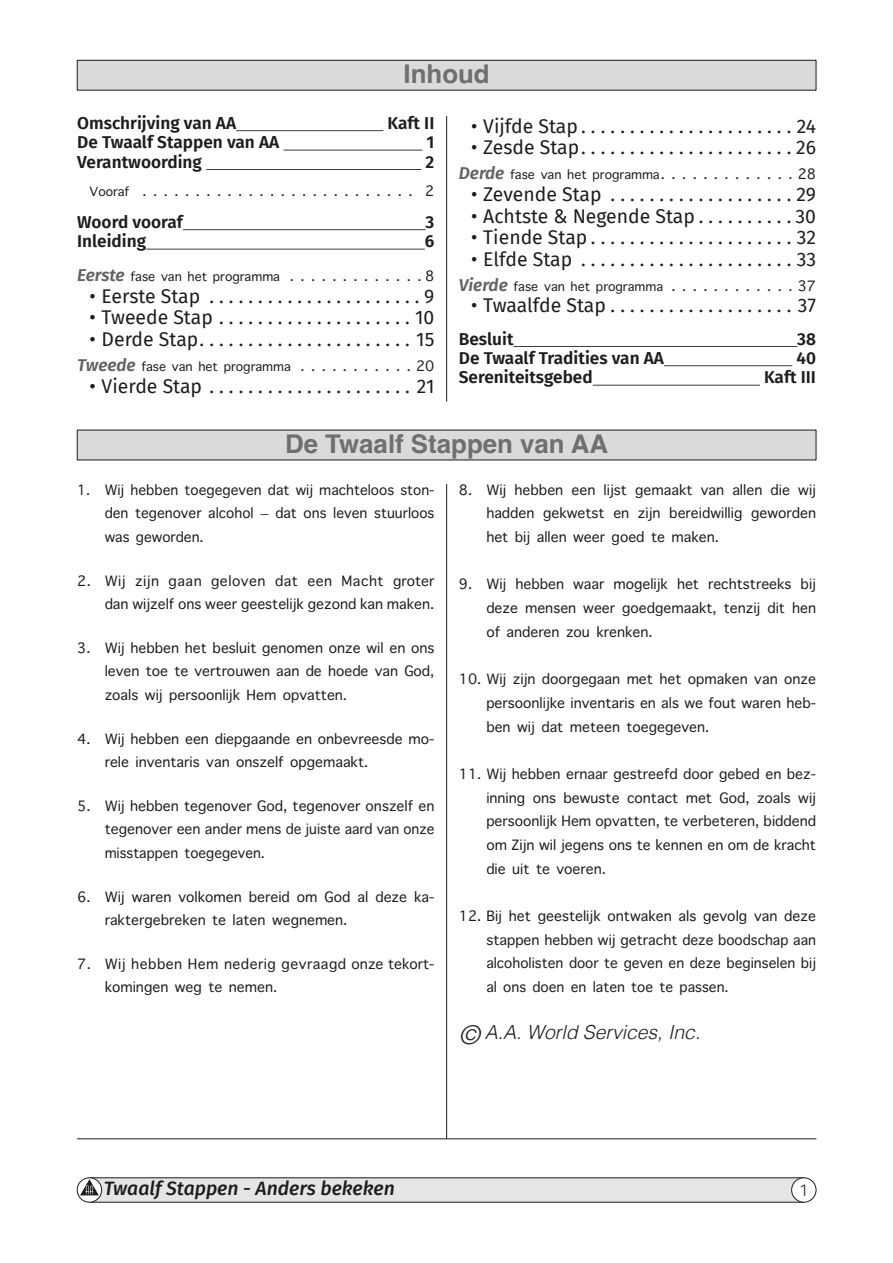
<style>
.page{position:relative;width:893px;height:1263px;background:#fff}
.page>*{position:absolute;margin:0;border:0;box-sizing:border-box;transform-origin:0 0}
.t1{font:700 25.8px "Helvetica";color:#6f6f6e}
.t2{font:19.35px "Fira Sans";color:#1d1d1b}
.t3{font:19.35px "Apple Symbols";color:#1d1d1b}
.t4{font:italic 500 19.35px "Fira Sans";color:#1d1d1b}
.t5{font:italic 300 19.35px "Helvetica";color:#1d1d1b}
.t6{font:600 17.25px "Fira Sans";color:#1d1d1b}
.t7{font:italic 600 17.25px "Fira Sans";color:#636362}
.t8{font:300 17.25px "Fira Sans";color:#1d1d1b}
.s1{color:#1d1d1b}
.s2{font-size:25.8px}
</style>
<div class="page">
<div style="left:89px;top:1177px;width:715px;height:26px;background:#e5e5e5"></div>
<svg style="left:77px;top:1177px;width:25px;height:26px"></svg>
<svg style="left:80px;top:1179px;width:19px;height:16px"></svg>
<div style="left:791px;top:1177px;width:25px;height:26px;background:#fff;border:1px solid #1d1d1b;border-radius:50%"></div>
<svg style="left:446px;top:116px;width:1px;height:1022px"></svg>
<div style="left:77px;top:60px;width:739px;height:30px;background:#dadada;border:1px solid #1d1d1b"></div>
<hr style="left:236px;top:130px;width:147px;height:1px;background:#1d1d1b;border-radius:50%">
<hr style="left:283px;top:150px;width:139px;height:1px;background:#1d1d1b;border-radius:50%">
<hr style="left:206px;top:169px;width:215px;height:1px;background:#1d1d1b;border-radius:50%">
<hr style="left:183px;top:229px;width:242px;height:1px;background:#1d1d1b;border-radius:50%">
<hr style="left:146px;top:249px;width:279px;height:1px;background:#1d1d1b;border-radius:50%">
<hr style="left:513px;top:346px;width:284px;height:1px;background:#1d1d1b;border-radius:50%">
<hr style="left:664px;top:365px;width:128px;height:1px;background:#1d1d1b;border-radius:50%">
<hr style="left:592px;top:385px;width:167px;height:1px;background:#1d1d1b;border-radius:50%">
<div style="left:434px;top:402px;width:25px;height:82px;background:#fff"></div>
<div style="left:77px;top:430px;width:739px;height:30px;background:#dadada"></div>
<svg style="left:77px;top:1138px;width:739px;height:1px"></svg>
<h1 class="t1" style="left:403px;top:63px;width:88px">Inhoud</h1>
<p class="t6" style="left:77px;top:113px;width:160px">Omschrijving van AA</p>
<p class="t6" style="left:387px;top:113px;width:48px">Kaft II</p>
<p class="t6" style="left:77px;top:132px;width:203px">De Twaalf Stappen van AA</p>
<p class="t6" style="left:426px;top:132px;width:9px">1</p>
<p class="t6" style="left:77px;top:152px;width:126px">Verantwoording</p>
<p class="t6" style="left:425px;top:152px;width:10px">2</p>
<p class="t6" style="left:77px;top:212px;width:107px">Woord vooraf</p>
<p class="t6" style="left:425px;top:212px;width:10px">3</p>
<p class="t6" style="left:77px;top:231px;width:70px">Inleiding</p>
<p class="t6" style="left:425px;top:231px;width:11px">6</p>
<p class="t7" style="left:77px;top:265px;width:157px">Eerste <span class="s1">▲</span> <span class="s1">❖</span> <span class="s1">■</span> <span class="s1">▼</span> <span class="s1">□</span></p>
<p class="t2" style="left:89px;top:285px;width:346px">•EersteStap ......................9</p>
<p class="t2" style="left:89px;top:306px;width:346px">•TweedeStap....................10</p>
<p class="t2" style="left:89px;top:328px;width:346px">•DerdeStap......................15</p>
<p class="t7" style="left:77px;top:355px;width:167px">Tweede <span class="s1">▲</span> <span class="s1">❖</span> <span class="s1">■</span> <span class="s1">▼</span> <span class="s1">□</span></p>
<p class="t2" style="left:89px;top:375px;width:346px">•VierdeStap.....................21</p>
<p class="t2" style="left:471px;top:115px;width:346px">•VijfdeStap......................24</p>
<p class="t2" style="left:471px;top:136px;width:346px">•ZesdeStap......................26</p>
<p class="t7" style="left:459px;top:163px;width:155px">Derde <span class="s1">▲</span> <span class="s1">❖■</span> <span class="s1">▼</span> <span class="s1">□</span></p>
<p class="t2" style="left:471px;top:183px;width:346px">•ZevendeStap ...................29</p>
<p class="t2" style="left:471px;top:204px;width:346px">• Achtste &amp; Negende Stap . . . . . . . . . . 30</p>
<p class="t2" style="left:471px;top:226px;width:346px">•TiendeStap.....................32</p>
<p class="t2" style="left:471px;top:247px;width:346px">•ElfdeStap ......................33</p>
<p class="t7" style="left:459px;top:275px;width:158px">Vierde <span class="s1">▲</span> <span class="s1">❖</span> <span class="s1">■</span> <span class="s1">▼</span> <span class="s1">□</span></p>
<p class="t2" style="left:471px;top:294px;width:346px">•TwaalfdeStap...................37</p>
<p class="t6" style="left:459px;top:329px;width:56px">Besluit</p>
<p class="t6" style="left:797px;top:329px;width:20px">38</p>
<p class="t6" style="left:459px;top:348px;width:207px">De Twaalf Tradities van AA</p>
<p class="t6" style="left:796px;top:348px;width:21px">40</p>
<p class="t6" style="left:459px;top:367px;width:135px">Sereniteitsgebed</p>
<p class="t6" style="left:764px;top:367px;width:53px">Kaft III</p>
<h1 class="t1" style="left:285px;top:433px;width:325px">De Twaalf Stappen van AA</h1>
<p class="t3" style="left:170px;top:482px;width:30px">■ ▼□</p>
<p class="t3" style="left:238px;top:482px;width:52px">❖■ ▼</p>
<p class="t3" style="left:354px;top:482px;width:77px">▼ ●□□▲ ▲▼□■</p>
<p class="t3" style="left:121px;top:505px;width:69px">■ ▼ ■□❖</p>
<p class="t3" style="left:216px;top:505px;width:39px">●□□●</p>
<p class="t3" style="left:291px;top:505px;width:145px">▼ □■▲ ● ❖ ■ ▲▼◆◆ ●□□▲</p>
<p class="t3" style="left:123px;top:529px;width:78px">▲ □■</p>
<p class="t3" style="left:228px;top:573px;width:39px">●□❖ ■</p>
<p class="t3" style="left:377px;top:573px;width:45px">▼ □▼</p>
<p class="t3" style="left:121px;top:596px;width:82px">■ ● □■▲</p>
<p class="t3" style="left:265px;top:596px;width:26px">▲▼ ●</p>
<p class="t3" style="left:171px;top:640px;width:176px">■ ▼ ▲●◆▼ ■□ ■□■</p>
<p class="t3" style="left:380px;top:640px;width:55px">● ■ □■▲</p>
<p class="t3" style="left:105px;top:664px;width:196px">●❖■▼□ ▼ ❖ ▼□◆ ■ ■</p>
<p class="t3" style="left:336px;top:664px;width:87px">□ ❖■□</p>
<p class="t3" style="left:112px;top:687px;width:28px">□ ●▲</p>
<p class="t3" style="left:191px;top:687px;width:67px">▲□□■● ★</p>
<p class="t3" style="left:283px;top:687px;width:62px">□❖▼▼■</p>
<p class="t3" style="left:266px;top:731px;width:122px">■ ■□■❖ ▲</p>
<p class="t3" style="left:118px;top:754px;width:182px">● ■❖■▼ ▲❖■□■▲ ● □</p>
<p class="t3" style="left:214px;top:798px;width:26px">■□❖</p>
<p class="t3" style="left:323px;top:798px;width:113px">■□❖ □■▲ ● ■</p>
<p class="t3" style="left:105px;top:822px;width:56px">▼ ■□❖</p>
<p class="t3" style="left:309px;top:822px;width:25px">◆▲▼</p>
<p class="t3" style="left:377px;top:822px;width:44px">❖ ■□■</p>
<p class="t3" style="left:120px;top:845px;width:21px">▲▲▼</p>
<p class="t3" style="left:170px;top:845px;width:30px">■ ▼□</p>
<p class="t3" style="left:163px;top:889px;width:80px">■❖□●□ ■</p>
<p class="t3" style="left:297px;top:889px;width:73px">□ □●</p>
<p class="t3" style="left:198px;top:912px;width:69px">■▼ ●▼■</p>
<p class="t3" style="left:224px;top:956px;width:10px">■</p>
<p class="t3" style="left:299px;top:956px;width:132px">❖ □■ ▼□▼</p>
<p class="t3" style="left:112px;top:980px;width:58px">□■■</p>
<p class="t3" style="left:265px;top:980px;width:10px">■</p>
<p class="t3" style="left:555px;top:482px;width:73px">■ ■●▲▼</p>
<p class="t3" style="left:686px;top:482px;width:77px">▼❖■ ●●■</p>
<p class="t3" style="left:526px;top:505px;width:10px">■</p>
<p class="t3" style="left:585px;top:505px;width:77px">▼▲▼ ■ ■</p>
<p class="t3" style="left:502px;top:529px;width:66px">▼ ●●■</p>
<p class="t3" style="left:706px;top:529px;width:10px">■</p>
<p class="t3" style="left:556px;top:577px;width:10px">■</p>
<p class="t3" style="left:693px;top:577px;width:65px">▼ ▼▲▼</p>
<p class="t3" style="left:545px;top:600px;width:32px">■▲ ■</p>
<p class="t3" style="left:706px;top:600px;width:41px">▼▼■</p>
<p class="t3" style="left:551px;top:624px;width:40px">■ □◆</p>
<p class="t3" style="left:527px;top:671px;width:41px">■ □□</p>
<p class="t3" style="left:612px;top:671px;width:86px">■ ▼▼□</p>
<p class="t3" style="left:739px;top:671px;width:62px">■❖■□■</p>
<p class="t3" style="left:508px;top:695px;width:36px">▲□□■●</p>
<p class="t3" style="left:573px;top:695px;width:107px">■❖■▼ ▲ ■ ●▲</p>
<p class="t3" style="left:713px;top:695px;width:24px">□◆▼</p>
<p class="t3" style="left:773px;top:695px;width:10px">■</p>
<p class="t3" style="left:502px;top:719px;width:10px">■</p>
<p class="t3" style="left:557px;top:719px;width:85px">▼ ▼ ■▼□</p>
<p class="t3" style="left:773px;top:766px;width:10px">■</p>
<p class="t3" style="left:489px;top:790px;width:68px">■■ ■ □■▲</p>
<p class="t3" style="left:590px;top:790px;width:89px">◆▲▼ □■▼ ▼</p>
<p class="t3" style="left:764px;top:790px;width:28px">□ ●▲</p>
<p class="t3" style="left:508px;top:813px;width:65px">▲□□■● ★</p>
<p class="t3" style="left:595px;top:813px;width:96px">□❖▼▼■▼ ❖</p>
<p class="t3" style="left:799px;top:813px;width:10px">■</p>
<p class="t3" style="left:486px;top:837px;width:72px">□ ■●</p>
<p class="t3" style="left:589px;top:837px;width:55px">■▲ □■▲ ▼</p>
<p class="t3" style="left:670px;top:837px;width:67px">■■■ ■□</p>
<p class="t3" style="left:512px;top:861px;width:91px">◆▼▼ ❖□ ■</p>
<p class="t3" style="left:525px;top:908px;width:107px">▼ ▲▼ ● □■▼</p>
<p class="t3" style="left:663px;top:908px;width:115px">■ ●▲ ❖□● ❖■</p>
<p class="t3" style="left:726px;top:932px;width:33px">□□ ▲</p>
<p class="t3" style="left:808px;top:932px;width:9px">■</p>
<p class="t3" style="left:494px;top:955px;width:118px">●□□●▲▼■ □□ ▼</p>
<p class="t3" style="left:639px;top:955px;width:46px">❖■ ■</p>
<p class="t3" style="left:754px;top:955px;width:43px">■▲●■</p>
<p class="t3" style="left:494px;top:979px;width:173px">●□■▲ □■ ■●▼■▼□ ▼</p>
<p class="t3" style="left:695px;top:979px;width:31px">▲▲ ■</p>
<p class="t5" style="left:459px;top:1024px;width:243px"><span class="s2">©</span> A.A. World Services, Inc.</p>
<p class="t4" style="left:104px;top:1177px;width:293px">Twaalf Stappen - Anders bekeken</p>
<p class="t8" style="left:800px;top:1180px;width:9px">1</p>
</div>
